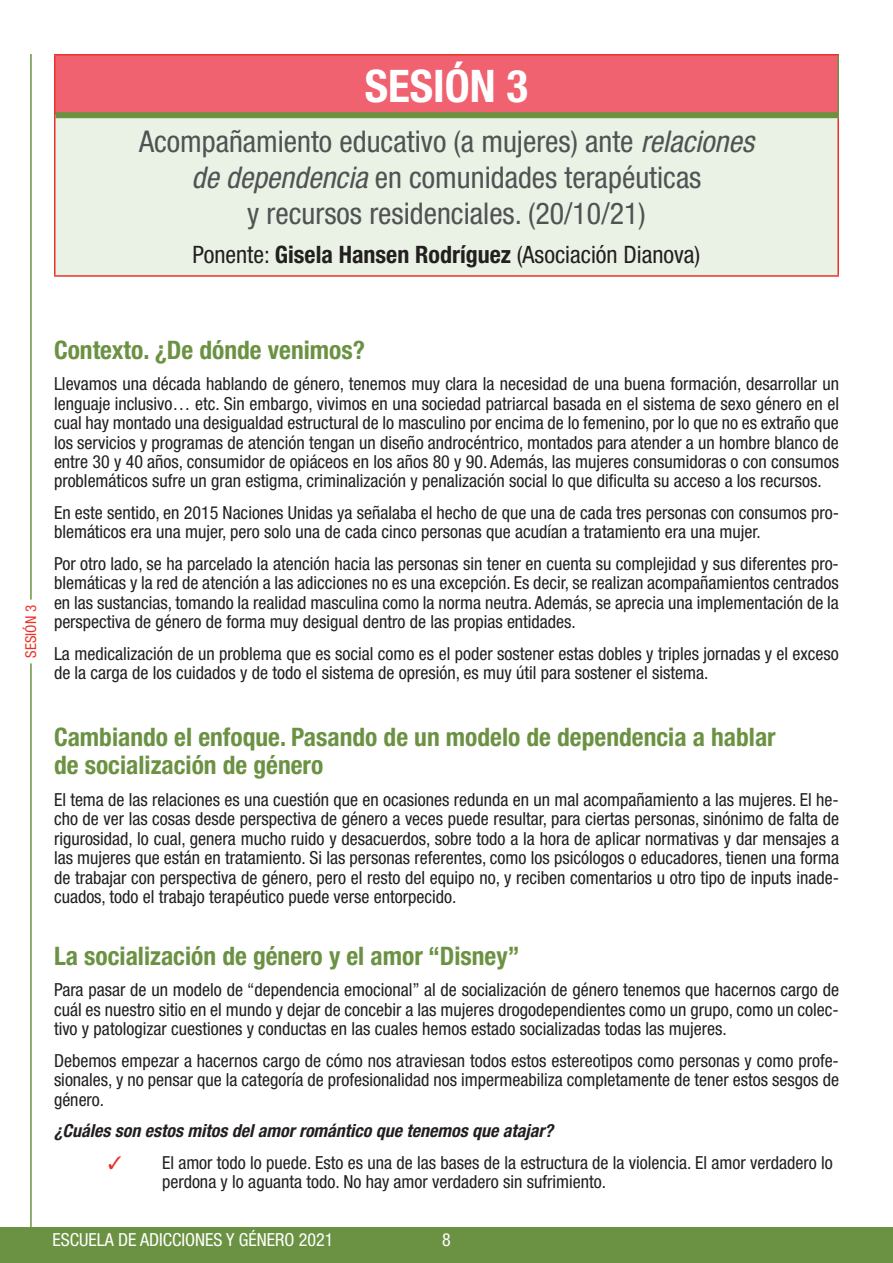
<style>
.page{position:relative;width:893px;height:1263px;background:#fff}
.page>*{position:absolute;margin:0;border:0;box-sizing:border-box;transform-origin:0 0}
.t1{font:700 condensed 45px "Helvetica Neue";color:#fff}
.t2{font:condensed 30px/36px "Helvetica Neue";color:#505354;text-align:center}
.t3{font:700 condensed 25.5px/28.5px "Helvetica Neue";color:#6b9243}
.t4{font:condensed 24px "Helvetica Neue";color:#231f20}
.t5{font:condensed 18px/19.5px "Helvetica Neue";color:#231f20;text-align:justify}
.t6{font:italic 700 condensed 18px "Helvetica Neue";color:#231f20}
.t7{font:condensed 18px "Helvetica Neue";color:#fff}
.t8{font:condensed 15px "Helvetica Neue";color:#ea3229}
.s1{font-style:italic}
.s2{font-weight:700}
.s3{color:#ea3229}
</style>
<div class="page">
<div style="left:0;top:1228px;width:893px;height:35px;background:#6b9243"></div>
<div style="left:55px;top:55px;width:783px;height:60px;background:#f06270"></div>
<div style="left:55px;top:115px;width:783px;height:161px;background:#eaf1e5"></div>
<hr style="left:54px;top:115px;width:2px;height:160px;background:#ea3229">
<hr style="left:837px;top:118px;width:2px;height:157px;background:#ea3229">
<hr style="left:54px;top:275px;width:785px;height:2px;background:#ea3229">
<hr style="left:54px;top:54px;width:785px;height:2px;background:#ea3229">
<hr style="left:54px;top:56px;width:2px;height:59px;background:#ea3229">
<hr style="left:837px;top:56px;width:2px;height:56px;background:#6b9243">
<div style="left:56px;top:112px;width:783px;height:6px;background:#6b9243"></div>
<hr style="left:30px;top:54px;width:2px;height:546px;background:#6b9243">
<hr style="left:30px;top:663px;width:2px;height:567px;background:#6b9243">
<h1 class="t1" style="left:365px;top:59px;width:165px">SESIÓN 3</h1>
<h2 class="t2" style="left:139px;top:123px;width:616px">Acompañamiento educativo (a mujeres) ante <span class="s1">relaciones de dependencia</span> en comunidades terapéuticas<br>y recursos residenciales. (20/10/21)</h2>
<h3 class="t4" style="left:193px;top:241px;width:509px">Ponente: <span class="s2">Gisela Hansen Rodríguez</span> (Asociación Dianova)</h3>
<p class="t8" style="left:22px;top:658px;width:54px;rotate:-90deg">SESIÓN 3</p>
<h3 class="t3" style="left:54px;top:335px;width:313px">Contexto. ¿De dónde venimos?</h3>
<p class="t5" style="left:54px;top:374px;width:787px">Llevamos una década hablando de género, tenemos muy clara la necesidad de una buena formación, desarrollar un lenguaje inclusivo… etc. Sin embargo, vivimos en una sociedad patriarcal basada en el sistema de sexo género en el cual hay montado una desigualdad estructural de lo masculino por encima de lo femenino, por lo que no es extraño que los servicios y programas de atención tengan un diseño androcéntrico, montados para atender a un hombre blanco de entre 30 y 40 años, consumidor de opiáceos en los años 80 y 90. Además, las mujeres consumidoras o con consumos problemáticos sufre un gran estigma, criminalización y penalización social lo que dificulta su acceso a los recursos.</p>
<p class="t5" style="left:54px;top:503px;width:787px">En este sentido, en 2015 Naciones Unidas ya señalaba el hecho de que una de cada tres personas con consumos pro&shy;blemáticos era una mujer, pero solo una de cada cinco personas que acudían a tratamiento era una mujer.</p>
<p class="t5" style="left:54px;top:554px;width:786px">Por otro lado, se ha parcelado la atención hacia las personas sin tener en cuenta su complejidad y sus diferentes pro&shy;blemáticas y la red de atención a las adicciones no es una excepción. Es decir, se realizan acompañamientos centrados en las sustancias, tomando la realidad masculina como la norma neutra. Además, se aprecia una implementación de la perspectiva de género de forma muy desigual dentro de las propias entidades.</p>
<p class="t5" style="left:54px;top:644px;width:786px">La medicalización de un problema que es social como es el poder sostener estas dobles y triples jornadas y el exceso de la carga de los cuidados y de todo el sistema de opresión, es muy útil para sostener el sistema.</p>
<h3 class="t3" style="left:54px;top:722px;width:723px">Cambiando el enfoque. Pasando de un modelo de dependencia a hablar de socialización de género</h3>
<p class="t5" style="left:54px;top:789px;width:786px">El tema de las relaciones es una cuestión que en ocasiones redunda en un mal acompañamiento a las mujeres. El he&shy;cho de ver las cosas desde perspectiva de género a veces puede resultar, para ciertas personas, sinónimo de falta de rigurosidad, lo cual, genera mucho ruido y desacuerdos, sobre todo a la hora de aplicar normativas y dar mensajes a las mujeres que están en tratamiento. Si las personas referentes, como los psicólogos o educadores, tienen una forma de trabajar con perspectiva de género, pero el resto del equipo no, y reciben comentarios u otro tipo de inputs inade&shy;cuados, todo el trabajo terapéutico puede verse entorpecido.</p>
<h3 class="t3" style="left:54px;top:941px;width:467px">La socialización de género y el amor “Disney”</h3>
<p class="t5" style="left:54px;top:980px;width:786px">Para pasar de un modelo de “dependencia emocional” al de socialización de género tenemos que hacernos cargo de cuál es nuestro sitio en el mundo y dejar de concebir a las mujeres drogodependientes como un grupo, como un colec&shy;tivo y patologizar cuestiones y conductas en las cuales hemos estado socializadas todas las mujeres.</p>
<p class="t5" style="left:54px;top:1050px;width:786px">Debemos empezar a hacernos cargo de cómo nos atraviesan todos estos estereotipos como personas y como profe&shy;sionales, y no pensar que la categoría de profesionalidad nos impermeabiliza completamente de tener estos sesgos de género.</p>
<p class="t6" style="left:54px;top:1120px;width:501px">¿Cuáles son estos mitos del amor romántico que tenemos que atajar?</p>
<p class="t5" style="left:162px;top:1152px;width:672px;text-indent:-54px"><span class="s3">✓</span> El amor todo lo puede. Esto es una de las bases de la estructura de la violencia. El amor verdadero lo perdona y lo aguanta todo. No hay amor verdadero sin sufrimiento.</p>
<p class="t7" style="left:52px;top:1230px;width:282px">ESCUELA DE ADICCIONES Y GÉNERO 2021</p>
<p class="t7" style="left:442px;top:1230px;width:10px">8</p>
</div>
